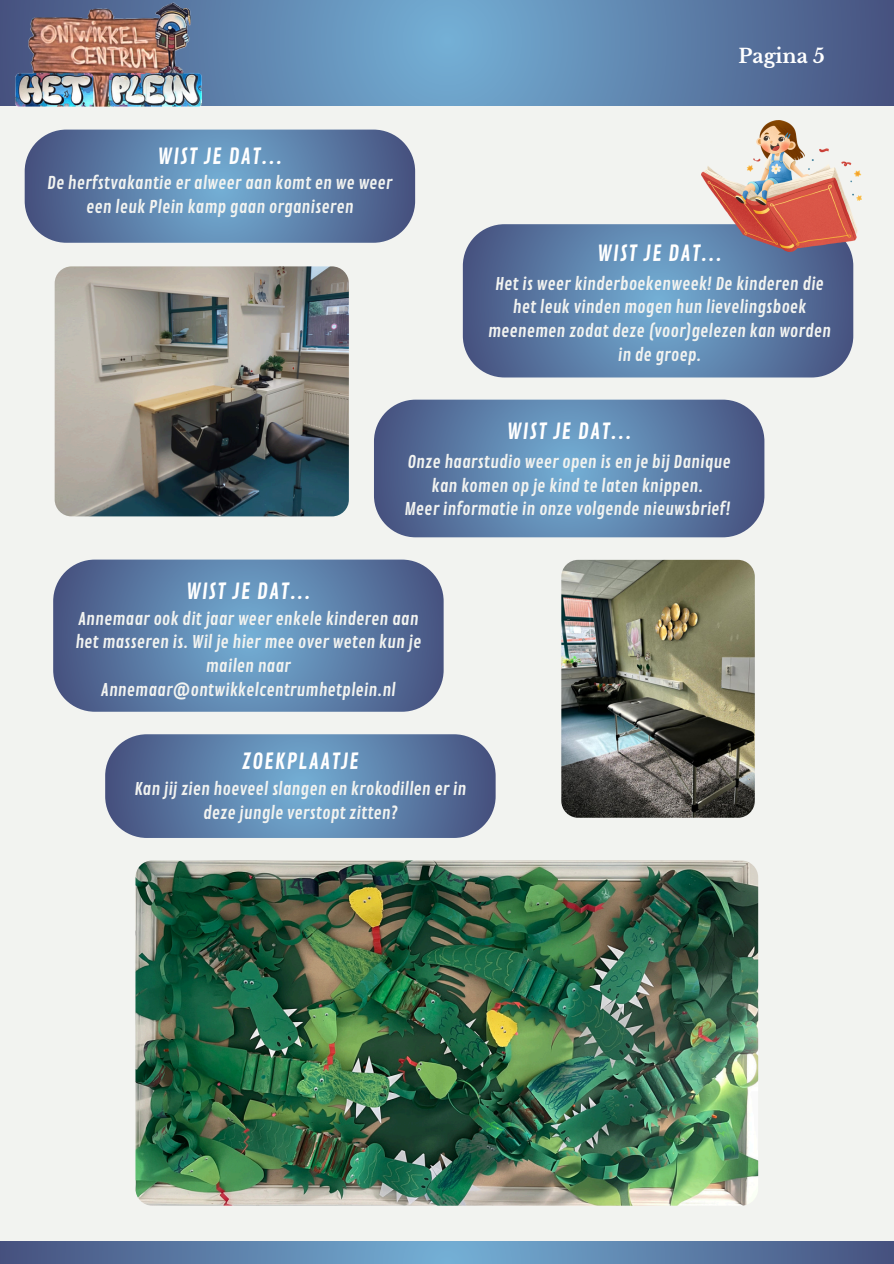
<style>
.page{position:relative;width:894px;height:1264px;background:#fff}
.page>*{position:absolute;margin:0;border:0;box-sizing:border-box;transform-origin:0 0}
.t1{font:21.6px "Contrail One";letter-spacing:.05em;color:#fff}
.t2{font:700 19.5px "Libre Baskerville";color:#fff}
.t3{font:17.1px/23.7px "Contrail One";color:#f2f3f0;text-align:center}
</style>
<div class="page">
<div style="left:0;top:0;width:893px;height:1263px;background:#f2f3f0"></div>
<svg style="left:0;top:0;width:893px;height:106px;background:#5f86af"></svg>
<svg style="left:0;top:1241px;width:893px;height:22px;background:#5c80aa"></svg>
<img style="left:16px;top:0;width:185px;height:106px">
<svg style="left:25px;top:130px;width:390px;height:113px;background:#6081aa"></svg>
<svg style="left:374px;top:399px;width:390px;height:138px;background:#6081a9"></svg>
<svg style="left:53px;top:559px;width:390px;height:152px;background:#5f7fa8"></svg>
<img style="left:561px;top:560px;width:193px;height:257px;border-radius:17px">
<img style="left:55px;top:266px;width:293px;height:250px;border-radius:17px">
<svg style="left:462px;top:224px;width:391px;height:153px;background:#5e7fa8"></svg>
<img style="left:701px;top:120px;width:160px;height:132px">
<svg style="left:105px;top:734px;width:390px;height:104px;background:#6283ab"></svg>
<img style="left:135px;top:860px;width:622px;height:345px;border-radius:17px">
<h1 class="t2" style="left:738px;top:44px;width:88px">Pagina 5</h1>
<p class="t1" style="left:157px;top:143px;width:126px">WIST JE DAT...</p>
<p class="t3" style="left:47px;top:172px;width:347px">De herfstvakantie er alweer aan komt en we weer een leuk Plein kamp gaan organiseren</p>
<h1 class="t1" style="left:597px;top:240px;width:126px">WIST JE DAT...</h1>
<p class="t3" style="left:488px;top:272px;width:344px">Het is weer kinderboekenweek! De kinderen die het leuk vinden mogen hun lievelingsboek meenemen zodat deze (voor)gelezen kan worden in de groep.</p>
<h1 class="t1" style="left:506px;top:418px;width:126px">WIST JE DAT...</h1>
<p class="t3" style="left:407px;top:450px;width:324px">Onze haarstudio weer open is en je bij Danique kan komen op je kind te laten knippen.</p>
<p class="t3" style="left:404px;top:498px;width:327px">Meer informatie in onze volgende nieuwsbrief!</p>
<h1 class="t1" style="left:186px;top:578px;width:126px">WIST JE DAT...</h1>
<p class="t3" style="left:75px;top:607px;width:347px">Annemaar ook dit jaar weer enkele kinderen aan het masseren is. Wil je hier mee over weten kun je mailen naar Annemaar@ontwikkelcentrumhetplein.nl</p>
<h2 class="t1" style="left:194px;top:664px;width:126px">WIST JE DAT...</h2>
<p class="t1" style="left:242px;top:748px;width:118px">ZOEKPLAATJE</p>
<p class="t3" style="left:134px;top:778px;width:333px">Kan jij zien hoeveel slangen en krokodillen er in deze jungle verstopt zitten?</p>
</div>
